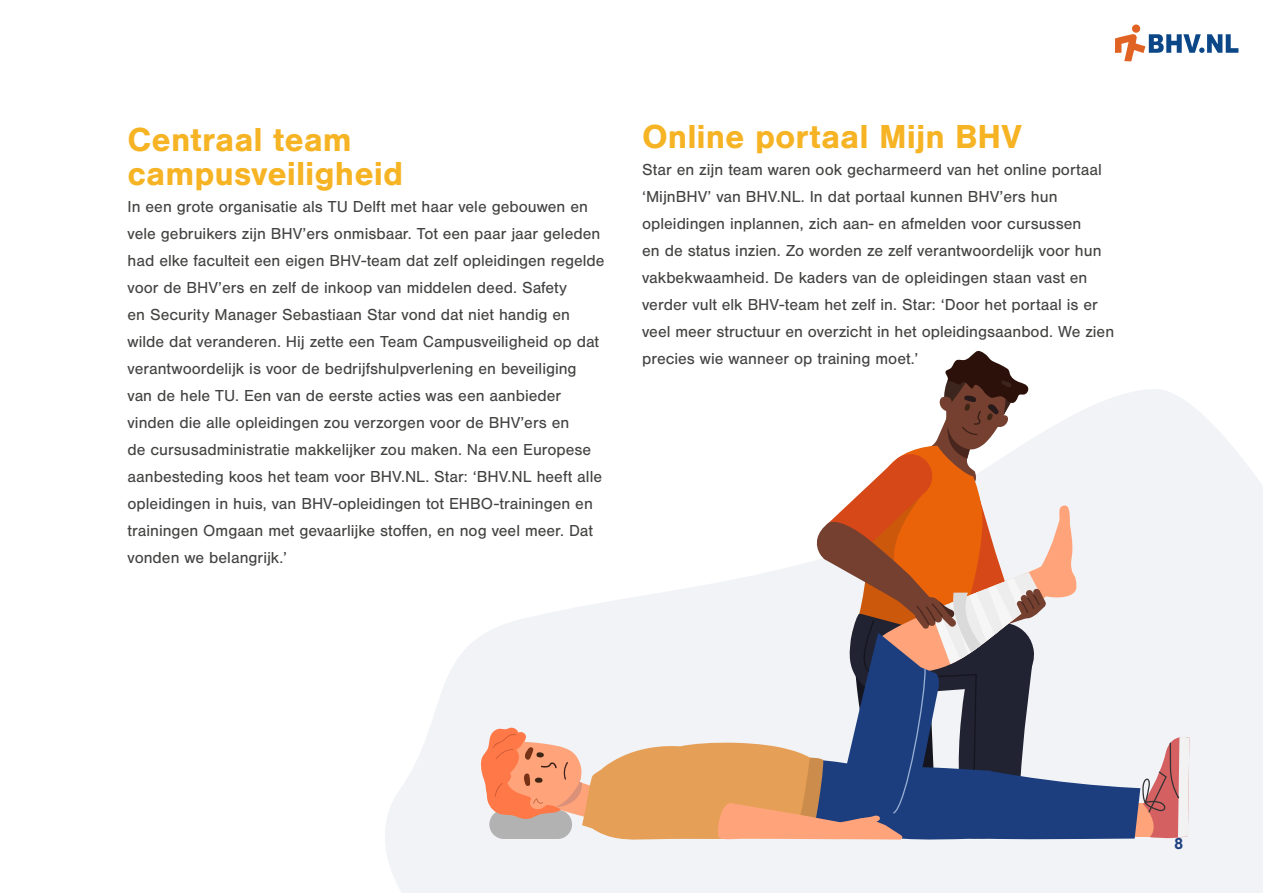
<style>
.page{position:relative;width:1263px;height:893px;background:#fff}
.page>*{position:absolute;margin:0;border:0;box-sizing:border-box;transform-origin:0 0}
.t1{font:700 34.5px/34.5px "Nimbus San";color:#f6b324}
.t2{font:16.5px/27px "Nimbus San";color:#424241}
.t3{font:700 16.5px "Nimbus San";color:#1b3f7e}
</style>
<div class="page">
<svg style="left:385px;top:404px;width:878px;height:489px;fill:#f1f3f7"></svg>
<svg style="left:480px;top:351px;width:709px;height:491px"></svg>
<svg style="left:1115px;top:24px;width:124px;height:38px"></svg>
<h1 class="t1" style="left:128px;top:122px;width:277px">Centraal team campusveiligheid</h1>
<p class="t2" style="left:128px;top:193px;width:479px">In een grote organisatie als TU Delft met haar vele gebouwen en vele gebruikers zijn BHV’ers onmisbaar. Tot een paar jaar geleden had elke faculteit een eigen BHV-team dat zelf opleidingen regelde voor de BHV’ers en zelf de inkoop van middelen deed. Safety<br>en Security Manager Sebastiaan Star vond dat niet handig en wilde dat veranderen. Hij zette een Team Campusveiligheid op dat verantwoordelijk is voor de bedrijfshulpverlening en beveiliging van de hele TU. Een van de eerste acties was een aanbieder vinden die alle opleidingen zou verzorgen voor de BHV’ers en<br>de cursusadministratie makkelijker zou maken. Na een Europese aanbesteding koos het team voor BHV.NL. Star: ‘BHV.NL heeft alle opleidingen in huis, van BHV-opleidingen tot EHBO-trainingen en trainingen Omgaan met gevaarlijke stoffen, en nog veel meer. Dat vonden we belangrijk.’</p>
<h1 class="t1" style="left:642px;top:120px;width:381px">Online portaal Mijn BHV</h1>
<p class="t2" style="left:642px;top:157px;width:474px">Star en zijn team waren ook gecharmeerd van het online portaal ‘MijnBHV’ van BHV.NL. In dat portaal kunnen BHV’ers hun opleidingen inplannen, zich aan- en afmelden voor cursussen<br>en de status inzien. Zo worden ze zelf verantwoordelijk voor hun vakbekwaamheid. De kaders van de opleidingen staan vast en verder vult elk BHV-team het zelf in. Star: ‘Door het portaal is er veel meer structuur en overzicht in het opleidingsaanbod. We zien precies wie wanneer op training moet.’</p>
<p class="t3" style="left:1174px;top:834px;width:11px">8</p>
</div>
